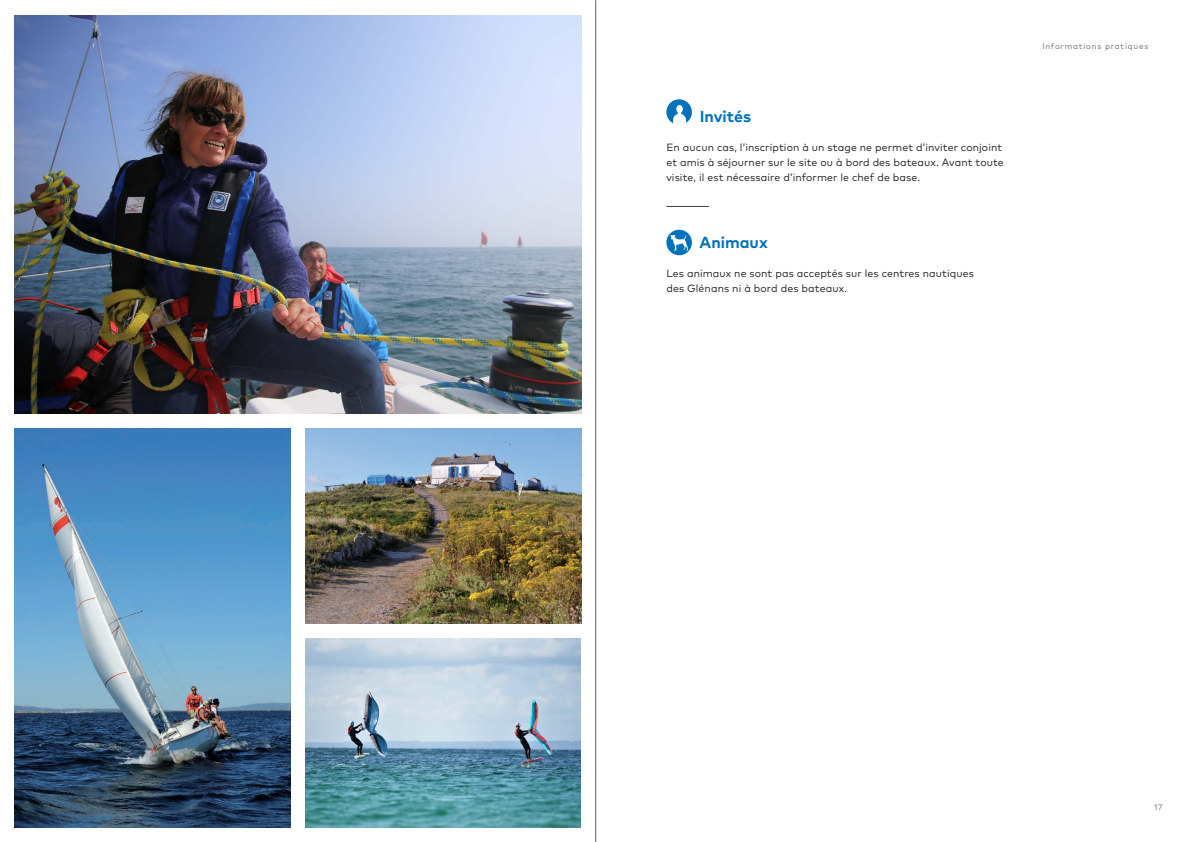
<style>
.page{position:relative;width:1191px;height:842px;background:#fff}
.page>*{position:absolute;margin:0;border:0;box-sizing:border-box;transform-origin:0 0}
.t1{font:700 16px "Mark Pro";color:#0072bc}
.t2{font:10.5px/15px "Mark Pro";letter-spacing:.01em;color:#231f20}
.t3{font:8px "Mark Pro";letter-spacing:.1em;color:#6c6d70}
</style>
<div class="page">
<img style="left:305px;top:638px;width:275px;height:189px">
<img style="left:305px;top:428px;width:276px;height:196px">
<img style="left:14px;top:16px;width:567px;height:398px">
<div style="left:666px;top:99px;width:26px;height:26px;background:#0072bc;border-radius:50%"></div>
<svg style="left:673px;top:105px;width:13px;height:20px"></svg>
<hr style="left:666px;top:206px;width:43px;height:1px;background:#3e3e3f">
<div style="left:666px;top:230px;width:26px;height:25px;background:#0072bc;border-radius:50%"></div>
<svg style="left:670px;top:235px;width:18px;height:16px"></svg>
<img style="left:14px;top:428px;width:276px;height:399px">
<hr style="left:596px;top:1px;width:1px;height:841px;background:#a8a9ad">
<hr style="left:595px;top:0;width:1px;height:842px;background:#808285">
<h1 class="t1" style="left:700px;top:104px;width:53px">Invités</h1>
<p class="t2" style="left:666px;top:139px;width:339px">En aucun cas, l’inscription à un stage ne permet d’inviter conjoint et amis à séjourner sur le site ou à bord des bateaux. Avant toute visite, il est nécessaire d’informer le chef de base.</p>
<h1 class="t1" style="left:699px;top:230px;width:70px">Animaux</h1>
<p class="t2" style="left:666px;top:265px;width:309px">Les animaux ne sont pas acceptés sur les centres nautiques des Glénans ni à bord des bateaux.</p>
<p class="t3" style="left:1042px;top:40px;width:108px">Informations pratiques</p>
<p class="t3" style="left:1154px;top:801px;width:10px">17</p>
</div>
